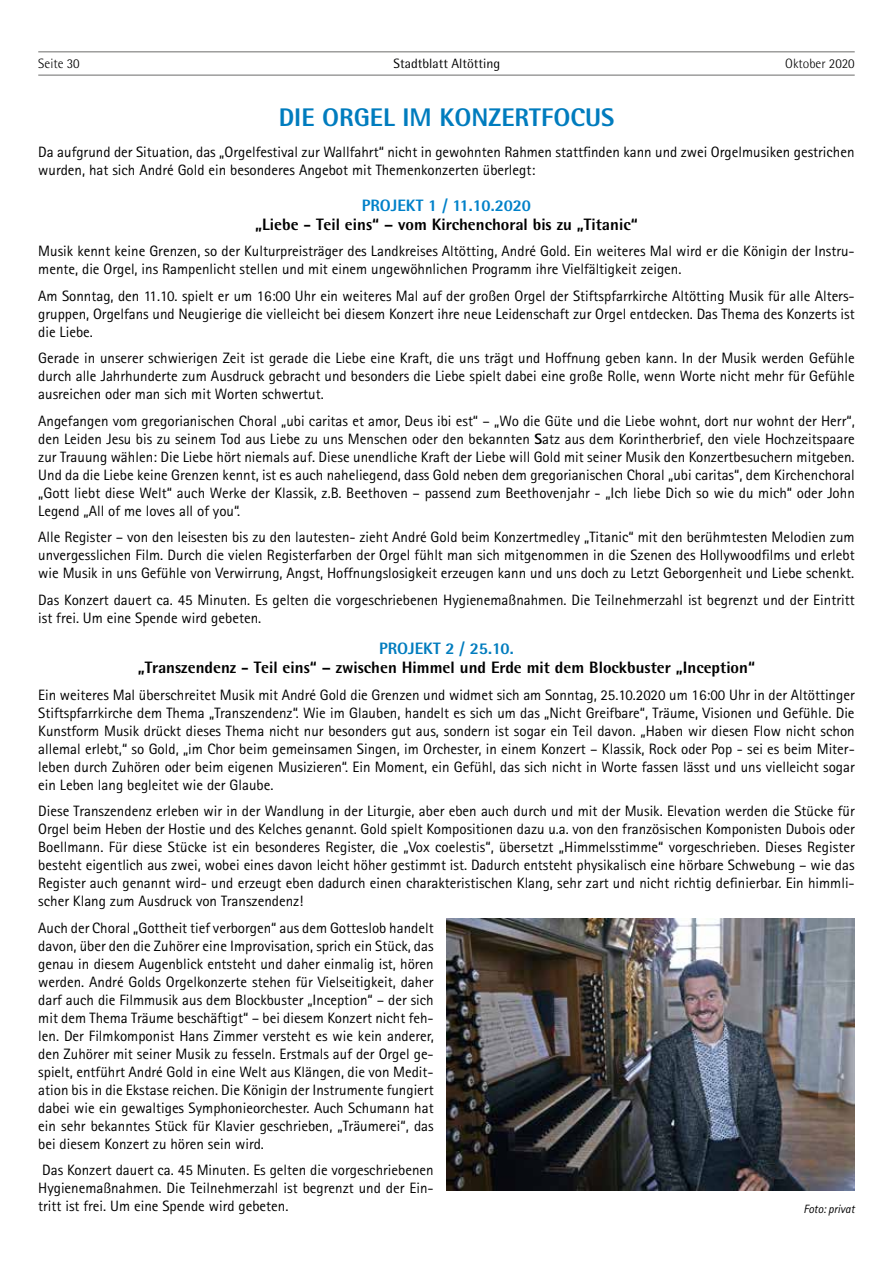
<style>
.page{position:relative;width:893px;height:1263px;background:#fff}
.page>*{position:absolute;margin:0;border:0;box-sizing:border-box;transform-origin:0 0}
.t1{font:800 25.5px "Rotis Semi Sans";color:#007cbe}
.t2{font:800 16.5px "Rotis Semi Sans";color:#000}
.t3{font:800 16.5px "Rotis Semi Sans";color:#0081c9}
.t4{font:800 16.5px "Rotis Semi Sans";color:#007cbe}
.t5{font:15px/18px "Rotis Sans Serif";color:#000;text-align:justify}
.t6{font:13.5px "Rotis Semi Sans";color:#000}
.t7{font:300 13.5px "Rotis Semi Sans";color:#000}
.t8{font:italic 12px "Rotis Sans Serif";color:#000}
.s1{font-weight:800}
</style>
<div class="page">
<hr style="left:38px;top:51px;width:817px;height:2px;background:#9d9d9c">
<hr style="left:38px;top:74px;width:817px;height:2px;background:#9d9d9c">
<img style="left:446px;top:918px;width:409px;height:273px">
<p class="t7" style="left:38px;top:55px;width:43px">Seite 30</p>
<p class="t6" style="left:394px;top:55px;width:108px">Stadtblatt Altötting</p>
<p class="t7" style="left:785px;top:55px;width:71px">Oktober 2020</p>
<h1 class="t1" style="left:279px;top:102px;width:337px">DIE ORGEL IM KONZERTFOCUS</h1>
<p class="t5" style="left:38px;top:143px;width:818px">Da aufgrund der Situation, das „Orgelfestival zur Wallfahrt“ nicht in gewohnten Rahmen stattfinden kann und zwei Orgelmusiken gestrichen wurden, hat sich André Gold ein besonderes Angebot mit Themenkonzerten überlegt:</p>
<p class="t3" style="left:362px;top:195px;width:171px">PROJEKT 1 / 11.10.2020</p>
<p class="t2" style="left:255px;top:214px;width:384px">„Liebe - Teil eins“ – vom Kirchenchoral bis zu „Titanic“</p>
<p class="t5" style="left:38px;top:242px;width:818px">Musik kennt keine Grenzen, so der Kulturpreisträger des Landkreises Altötting, André Gold. Ein weiteres Mal wird er die Königin der Instru&shy;mente, die Orgel, ins Rampenlicht stellen und mit einem ungewöhnlichen Programm ihre Vielfältigkeit zeigen.</p>
<p class="t5" style="left:38px;top:287px;width:818px">Am Sonntag, den 11.10. spielt er um 16:00 Uhr ein weiteres Mal auf der großen Orgel der Stiftspfarrkirche Altötting Musik für alle Alters&shy;gruppen, Orgelfans und Neugierige die vielleicht bei diesem Konzert ihre neue Leidenschaft zur Orgel entdecken. Das Thema des Konzerts ist die Liebe.</p>
<p class="t5" style="left:38px;top:349px;width:818px">Gerade in unserer schwierigen Zeit ist gerade die Liebe eine Kraft, die uns trägt und Hoffnung geben kann. In der Musik werden Gefühle durch alle Jahrhunderte zum Ausdruck gebracht und besonders die Liebe spielt dabei eine große Rolle, wenn Worte nicht mehr für Gefühle ausreichen oder man sich mit Worten schwertut.</p>
<p class="t5" style="left:38px;top:412px;width:818px">Angefangen vom gregorianischen Choral „ubi caritas et amor, Deus ibi est“ – „Wo die Güte und die Liebe wohnt, dort nur wohnt der Herr“, den Leiden Jesu bis zu seinem Tod aus Liebe zu uns Menschen oder den bekannten <span class="s1">S</span>atz aus dem Korintherbrief, den viele Hochzeitspaare zur Trauung wählen: Die Liebe hört niemals auf. Diese unendliche Kraft der Liebe will Gold mit seiner Musik den Konzertbesuchern mitgeben.<br>Und da die Liebe keine Grenzen kennt, ist es auch naheliegend, dass Gold neben dem gregorianischen Choral „ubi caritas“, dem Kirchenchoral „Gott liebt diese Welt“ auch Werke der Klassik, z.B. Beethoven – passend zum Beethovenjahr - „Ich liebe Dich so wie du mich“ oder John Legend „All of me loves all of you“.</p>
<p class="t5" style="left:38px;top:528px;width:818px">Alle Register – von den leisesten bis zu den lautesten- zieht André Gold beim Konzertmedley „Titanic“ mit den berühmtesten Melodien zum unvergesslichen Film. Durch die vielen Registerfarben der Orgel fühlt man sich mitgenommen in die Szenen des Hollywoodfilms und erlebt wie Musik in uns Gefühle von Verwirrung, Angst, Hoffnungslosigkeit erzeugen kann und uns doch zu Letzt Geborgenheit und Liebe schenkt.</p>
<p class="t5" style="left:38px;top:591px;width:818px">Das Konzert dauert ca. 45 Minuten. Es gelten die vorgeschriebenen Hygienemaßnahmen. Die Teilnehmerzahl ist begrenzt und der Eintritt ist frei. Um eine Spende wird gebeten.</p>
<p class="t4" style="left:379px;top:638px;width:136px">PROJEKT 2 / 25.10.</p>
<p class="t2" style="left:138px;top:657px;width:619px">„Transzendenz - Teil eins“ – zwischen Himmel und Erde mit dem Blockbuster „Inception“</p>
<p class="t5" style="left:38px;top:685px;width:818px">Ein weiteres Mal überschreitet Musik mit André Gold die Grenzen und widmet sich am Sonntag, 25.10.2020 um 16:00 Uhr in der Altöttinger Stiftspfarrkirche dem Thema „Transzendenz“. Wie im Glauben, handelt es sich um das „Nicht Greifbare“, Träume, Visionen und Gefühle. Die Kunstform Musik drückt dieses Thema nicht nur besonders gut aus, sondern ist sogar ein Teil davon. „Haben wir diesen Flow nicht schon allemal erlebt,“ so Gold, „im Chor beim gemeinsamen Singen, im Orchester, in einem Konzert – Klassik, Rock oder Pop - sei es beim Miter&shy;leben durch Zuhören oder beim eigenen Musizieren“. Ein Moment, ein Gefühl, das sich nicht in Worte fassen lässt und uns vielleicht sogar ein Leben lang begleitet wie der Glaube.</p>
<p class="t5" style="left:38px;top:802px;width:818px">Diese Transzendenz erleben wir in der Wandlung in der Liturgie, aber eben auch durch und mit der Musik. Elevation werden die Stücke für Orgel beim Heben der Hostie und des Kelches genannt. Gold spielt Kompositionen dazu u.a. von den französischen Komponisten Dubois oder Boellmann. Für diese Stücke ist ein besonderes Register, die „Vox coelestis“, übersetzt „Himmelsstimme“ vorgeschrieben. Dieses Register besteht eigentlich aus zwei, wobei eines davon leicht höher gestimmt ist. Dadurch entsteht physikalisch eine hörbare Schwebung – wie das Register auch genannt wird- und erzeugt eben dadurch einen charakteristischen Klang, sehr zart und nicht richtig definierbar. Ein himmli&shy;scher Klang zum Ausdruck von Transzendenz!</p>
<p class="t5" style="left:38px;top:918px;width:397px">Auch der Choral „Gottheit tief verborgen“ aus dem Gotteslob handelt davon, über den die Zuhörer eine Improvisation, sprich ein Stück, das genau in diesem Augenblick entsteht und daher einmalig ist, hören werden. André Golds Orgelkonzerte stehen für Vielseitigkeit, daher darf auch die Filmmusik aus dem Blockbuster „Inception“ – der sich mit dem Thema Träume beschäftigt“ – bei diesem Konzert nicht feh&shy;len. Der Filmkomponist Hans Zimmer versteht es wie kein anderer, den Zuhörer mit seiner Musik zu fesseln. Erstmals auf der Orgel ge&shy;spielt, entführt André Gold in eine Welt aus Klängen, die von Medit&shy;ation bis in die Ekstase reichen. Die Königin der Instrumente fungiert dabei wie ein gewaltiges Symphonieorchester. Auch Schumann hat ein sehr bekanntes Stück für Klavier geschrieben, „Träumerei“, das bei diesem Konzert zu hören sein wird.</p>
<p class="t5" style="left:38px;top:1161px;width:397px">Das Konzert dauert ca. 45 Minuten. Es gelten die vorgeschriebenen Hygienemaßnahmen. Die Teilnehmerzahl ist begrenzt und der Ein&shy;tritt ist frei. Um eine Spende wird gebeten.</p>
<p class="t8" style="left:803px;top:1201px;width:53px">Foto: privat</p>
</div>
